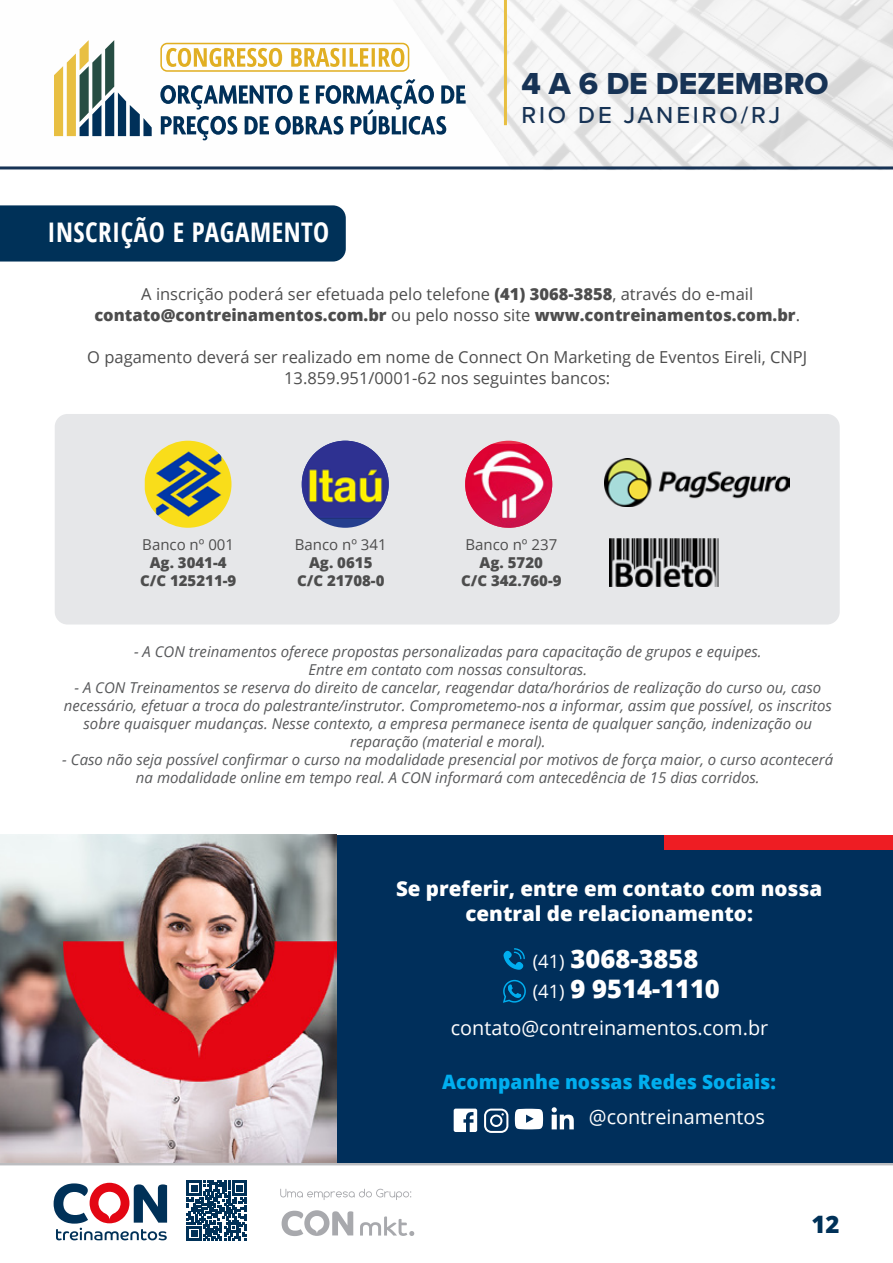
<style>
.page{position:relative;width:893px;height:1263px;background:#fff}
.page>*{position:absolute;margin:0;border:0;box-sizing:border-box;transform-origin:0 0}
.t1{font:31.5px "Proxima Nova Extrabld";color:#173355}
.t2{font:700 condensed 27px "Open Sans";letter-spacing:.02em;color:#fff}
.t3{font:800 25.5px/30.6px "Open Sans";color:#fff}
.t4{font:500 24px "Proxima Nova";letter-spacing:.12em;color:#173355}
.t5{font:800 24px "Open Sans";color:#003158}
.t6{font:800 20.55px/24.6px "Open Sans";color:#fff;text-align:center}
.t7{font:19.8px "Open Sans";color:#fff}
.t8{font:800 19.8px "Open Sans";color:#00aeef}
.t9{font:16.5px/21px "Open Sans";color:#4d4d4d;text-align:center}
.t10{font:italic 15px/18px "Open Sans";color:#58595b;text-align:center}
.t11{font:800 15px/18px "Open Sans";color:#4d4d4d;text-align:center}
.t12{font:15px "Open Sans";color:#4d4d4d}
.s1{font-weight:800}
.s2{font-weight:400;font-size:18.45px}
</style>
<div class="page">
<img style="left:0;top:0;width:893px;height:170px">
<hr style="left:504px;top:0;width:3px;height:125px;background:#e8bf42">
<svg style="left:0;top:1162px;width:893px;height:79px"></svg>
<svg style="left:280px;top:1189px;width:131px;height:11px"></svg>
<svg style="left:360px;top:1216px;width:54px;height:20px"></svg>
<svg style="left:282px;top:1210px;width:71px;height:26px"></svg>
<svg style="left:54px;top:1183px;width:113px;height:57px"></svg>
<svg style="left:187px;top:1181px;width:60px;height:60px"></svg>
<hr style="left:0;top:166px;width:893px;height:3px;background:#173355">
<svg style="left:54px;top:40px;width:98px;height:96px"></svg>
<svg style="left:160px;top:79px;width:306px;height:61px"></svg>
<div style="left:160px;top:43px;width:249px;height:29px;border:2px solid #e1af23;border-radius:6px"></div>
<svg style="left:166px;top:48px;width:238px;height:19px"></svg>
<div style="left:0;top:205px;width:346px;height:57px;background:#003158"></div>
<div style="left:55px;top:414px;width:785px;height:210px;background:#e6e7e9;border-radius:13px"></div>
<img style="left:145px;top:441px;width:86px;height:87px">
<img style="left:302px;top:441px;width:87px;height:82px">
<img style="left:465px;top:444px;width:87px;height:84px">
<img style="left:605px;top:459px;width:185px;height:47px">
<img style="left:609px;top:539px;width:109px;height:47px">
<div style="left:0;top:835px;width:893px;height:327px;background:#002f5b"></div>
<div style="left:664px;top:835px;width:229px;height:14px;background:#ee1d23"></div>
<img style="left:0;top:835px;width:336px;height:327px">
<svg style="left:503px;top:980px;width:23px;height:23px"></svg>
<svg style="left:454px;top:1108px;width:23px;height:24px"></svg>
<svg style="left:484px;top:1108px;width:24px;height:25px"></svg>
<svg style="left:515px;top:1109px;width:28px;height:20px"></svg>
<svg style="left:552px;top:1107px;width:22px;height:22px"></svg>
<svg style="left:503px;top:948px;width:22px;height:22px"></svg>
<h1 class="t1" style="left:521px;top:60px;width:309px">4 A 6 DE DEZEMBRO</h1>
<h3 class="t4" style="left:521px;top:97px;width:260px">RIO DE JANEIRO/RJ</h3>
<h2 class="t2" style="left:47px;top:214px;width:283px">INSCRIÇÃO E PAGAMENTO</h2>
<p class="t9" style="left:94px;top:283px;width:707px">A inscrição poderá ser efetuada pelo telefone <span class="s1">(41) 3068-3858</span>, através do e-mail <span class="s1">contato@contreinamentos.com.br</span> ou pelo nosso site <span class="s1">www.contreinamentos.com.br</span>.</p>
<p class="t9" style="left:87px;top:346px;width:721px">O pagamento deverá ser realizado em nome de Connect On Marketing de Eventos Eireli, CNPJ<br>13.859.951/0001-62 nos seguintes bancos:</p>
<p class="t12" style="left:142px;top:534px;width:93px">Banco nº 001</p>
<p class="t11" style="left:140px;top:553px;width:98px">Ag. 3041-4<br>C/C 125211-9</p>
<p class="t12" style="left:295px;top:534px;width:93px">Banco nº 341</p>
<p class="t11" style="left:297px;top:553px;width:89px">Ag. 0615<br>C/C 21708-0</p>
<p class="t12" style="left:465px;top:534px;width:93px">Banco nº 237</p>
<p class="t11" style="left:461px;top:553px;width:102px">Ag. 5720<br>C/C 342.760-9</p>
<p class="t10" style="left:134px;top:642px;width:629px">- A CON treinamentos oferece propostas personalizadas para capacitação de grupos e equipes.<br>Entre em contato com nossas consultoras.</p>
<p class="t10" style="left:64px;top:678px;width:769px">- A CON Treinamentos se reserva do direito de cancelar, reagendar data/horários de realização do curso ou, caso necessário, efetuar a troca do palestrante/instrutor. Comprometemo-nos a informar, assim que possível, os inscritos sobre quaisquer mudanças. Nesse contexto, a empresa permanece isenta de qualquer sanção, indenização ou reparação (material e moral).</p>
<p class="t10" style="left:62px;top:750px;width:773px">- Caso não seja possível confirmar o curso na modalidade presencial por motivos de força maior, o curso acontecerá na modalidade online em tempo real. A CON informará com antecedência de 15 dias corridos.</p>
<h3 class="t6" style="left:396px;top:875px;width:428px">Se preferir, entre em contato com nossa central de relacionamento:</h3>
<h3 class="t3" style="left:533px;top:942px;width:189px"><span class="s2">(41)</span> 3068-3858 <span class="s2">(41)</span> 9 9514-1110</h3>
<h3 class="t7" style="left:451px;top:1014px;width:319px">contato@contreinamentos.com.br</h3>
<h3 class="t8" style="left:442px;top:1066px;width:335px">Acompanhe nossas Redes Sociais:</h3>
<h3 class="t7" style="left:589px;top:1103px;width:178px">@contreinamentos</h3>
<h3 class="t5" style="left:812px;top:1206px;width:30px">12</h3>
</div>
